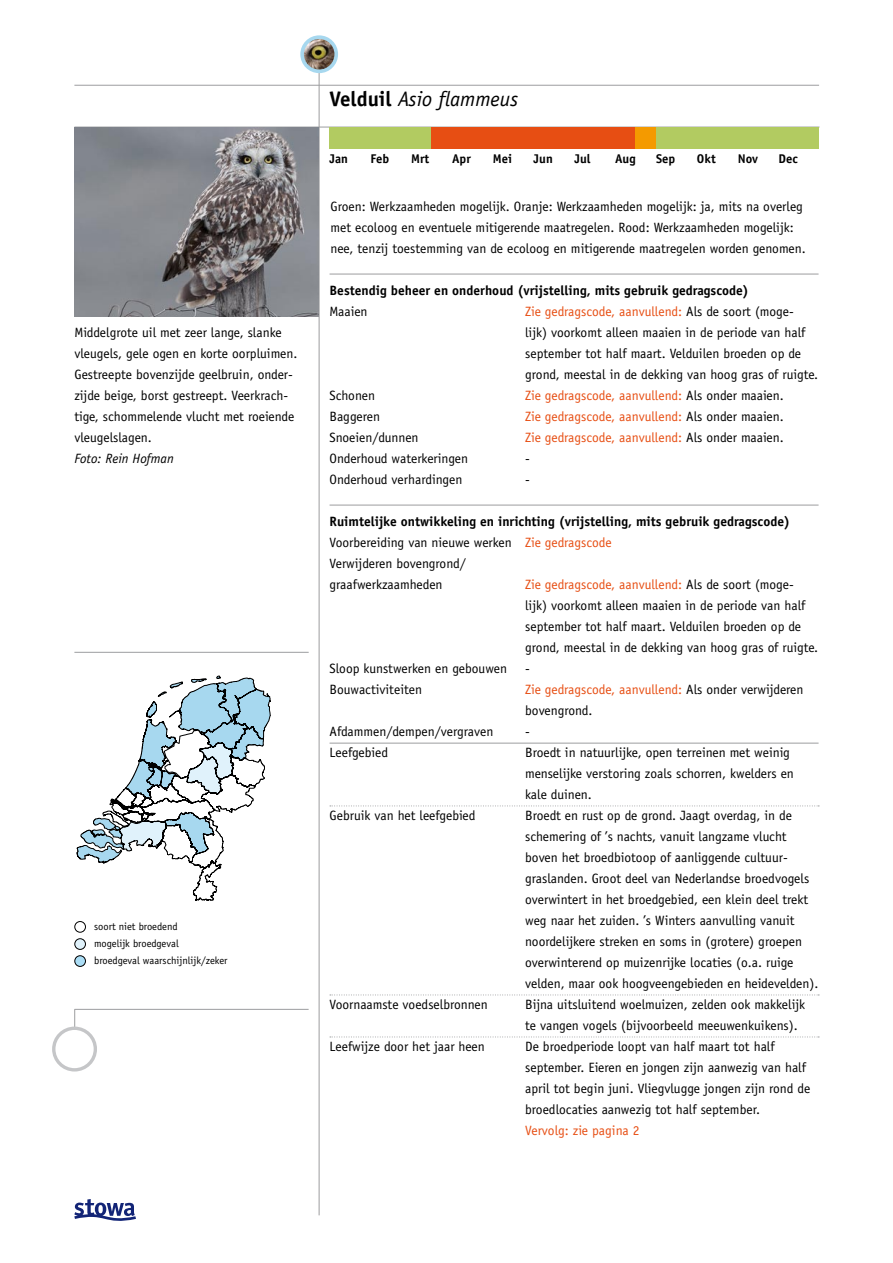
<style>
.page{position:relative;width:893px;height:1263px;background:#fff}
.page>*{position:absolute;margin:0;border:0;box-sizing:border-box;transform-origin:0 0}
.t1{font:italic 21px "Officina Sans";color:#000}
.t2{font:13.5px/21px "Officina Sans";color:#000}
.t3{font:700 13.5px/21px "Officina Sans";color:#000}
.t4{font:13.5px "Officina Sans";color:#e74e13}
.t5{font:italic 13.5px "Officina Sans";color:#000}
.t6{font:700 12.6px "Officina Sans";color:#000}
.t7{font:10.5px/17px "Officina Sans";color:#000}
.s1{font-weight:700;font-style:normal}
.s2{color:#e74e13}
.s3{color:#000}
.s4{font-weight:400}
.s5{font-weight:400;color:#e74e13}
</style>
<div class="page">
<svg style="left:74px;top:1009px;width:1px;height:17px"></svg>
<hr style="left:75px;top:1009px;width:234px;height:1px;background:#9c9d9f">
<hr style="left:74px;top:85px;width:745px;height:1px;background:#9c9d9f">
<hr style="left:319px;top:70px;width:1px;height:1145px;background:#9c9d9f">
<hr style="left:74px;top:127px;width:745px;height:1px;background:#9c9d9f">
<hr style="left:74px;top:652px;width:235px;height:1px;background:#9c9d9f">
<img style="left:303px;top:38px;width:33px;height:33px;border-radius:50%">
<div style="left:300px;top:35px;width:38px;height:38px;border:4px solid #a7d8ef;border-radius:50%"></div>
<div style="left:52px;top:1026px;width:45px;height:45px;border:3px solid #c5c6c8;border-radius:50%"></div>
<hr style="left:330px;top:274px;width:489px;height:1px;background:#9c9d9f">
<hr style="left:330px;top:505px;width:489px;height:1px;background:#9c9d9f">
<hr style="left:330px;top:743px;width:489px;height:1px;background:#9c9d9f">
<svg style="left:330px;top:805px;width:489px;height:1px"></svg>
<svg style="left:330px;top:994px;width:489px;height:1px"></svg>
<svg style="left:330px;top:1036px;width:489px;height:1px"></svg>
<svg style="left:77px;top:676px;width:194px;height:225px"></svg>
<svg style="left:74px;top:1199px;width:62px;height:22px"></svg>
<div style="left:74px;top:921px;width:12px;height:11px;border:1px solid #000;border-radius:50%"></div>
<div style="left:75px;top:939px;width:10px;height:10px;background:#e0f2fb;border-radius:50%"></div>
<div style="left:74px;top:938px;width:12px;height:12px;border:1px solid #000;border-radius:50%"></div>
<div style="left:75px;top:956px;width:10px;height:10px;background:#abddf5;border-radius:50%"></div>
<div style="left:74px;top:955px;width:12px;height:12px;border:1px solid #000;border-radius:50%"></div>
<div style="left:330px;top:127px;width:489px;height:21px;background:#b2cb61"></div>
<div style="left:432px;top:127px;width:20px;height:21px;background:#e74e13"></div>
<div style="left:452px;top:127px;width:41px;height:21px;background:#e74e13"></div>
<div style="left:493px;top:127px;width:41px;height:21px;background:#e74e13"></div>
<div style="left:534px;top:127px;width:40px;height:21px;background:#e74e13"></div>
<div style="left:574px;top:127px;width:41px;height:21px;background:#e74e13"></div>
<div style="left:615px;top:127px;width:21px;height:21px;background:#e74e13"></div>
<div style="left:636px;top:127px;width:20px;height:21px;background:#f49a00"></div>
<img style="left:74px;top:127px;width:245px;height:189px">
<p class="t2" style="left:74px;top:322px;width:225px">Middelgrote uil met zeer lange, slanke vleugels, gele ogen en korte oorpluimen.<br>Gestreepte bovenzijde geelbruin, onder&shy;zijde beige, borst gestreept. Veerkrach&shy;tige, schommelende vlucht met roeiende vleugelslagen.</p>
<p class="t5" style="left:74px;top:451px;width:101px">Foto: Rein Hofman</p>
<p class="t7" style="left:94px;top:918px;width:135px">soort niet broedend<br>mogelijk broedgeval<br>broedgeval waarschijnlijk/zeker</p>
<h1 class="t1" style="left:330px;top:87px;width:190px"><span class="s1">Velduil</span> Asio flammeus</h1>
<p class="t6" style="left:330px;top:151px;width:20px">Jan</p>
<p class="t6" style="left:370px;top:151px;width:20px">Feb</p>
<p class="t6" style="left:411px;top:151px;width:20px">Mrt</p>
<p class="t6" style="left:452px;top:151px;width:20px">Apr</p>
<p class="t6" style="left:493px;top:151px;width:21px">Mei</p>
<p class="t6" style="left:534px;top:151px;width:21px">Jun</p>
<p class="t6" style="left:574px;top:151px;width:18px">Jul</p>
<p class="t6" style="left:615px;top:151px;width:22px">Aug</p>
<p class="t6" style="left:656px;top:151px;width:21px">Sep</p>
<p class="t6" style="left:697px;top:151px;width:20px">Okt</p>
<p class="t6" style="left:738px;top:151px;width:22px">Nov</p>
<p class="t6" style="left:778px;top:151px;width:21px">Dec</p>
<p class="t2" style="left:331px;top:196px;width:477px">Groen: Werkzaamheden mogelijk. Oranje: Werkzaamheden mogelijk: ja, mits na overleg met ecoloog en eventuele mitigerende maatregelen. Rood: Werkzaamheden mogelijk: nee, tenzij toestemming van de ecoloog en mitigerende maatregelen worden genomen.</p>
<p class="t3" style="left:330px;top:280px;width:421px">Bestendig beheer en onderhoud (vrijstelling, mits gebruik gedragscode)</p>
<p class="t2" style="left:330px;top:301px;width:40px">Maaien</p>
<p class="t2" style="left:525px;top:301px;width:295px"><span class="s2">Zie gedragscode, aanvullend:</span> Als de soort (moge&shy;lijk) voorkomt alleen maaien in de periode van half september tot half maart. Velduilen broeden op de grond, meestal in de dekking van hoog gras of ruigte.</p>
<p class="t2" style="left:330px;top:385px;width:47px">Schonen</p>
<p class="t4" style="left:525px;top:388px;width:260px">Zie gedragscode, aanvullend: <span class="s3">Als onder maaien.</span></p>
<p class="t2" style="left:330px;top:406px;width:52px">Baggeren</p>
<p class="t4" style="left:525px;top:409px;width:260px">Zie gedragscode, aanvullend: <span class="s3">Als onder maaien.</span></p>
<p class="t2" style="left:330px;top:427px;width:91px">Snoeien/dunnen</p>
<p class="t4" style="left:525px;top:430px;width:260px">Zie gedragscode, aanvullend: <span class="s3">Als onder maaien.</span></p>
<p class="t2" style="left:330px;top:448px;width:140px">Onderhoud waterkeringen</p>
<p class="t2" style="left:525px;top:448px;width:6px">-</p>
<p class="t2" style="left:330px;top:469px;width:134px">Onderhoud verhardingen</p>
<p class="t2" style="left:525px;top:469px;width:6px">-</p>
<p class="t3" style="left:330px;top:511px;width:462px">Ruimtelijke ontwikkeling en inrichting (vrijstelling, mits gebruik gedragscode)<br><span class="s4">Voorbereiding van nieuwe werken</span> <span class="s5">Zie gedragscode<br></span><span class="s4">Verwijderen bovengrond/<br>graafwerkzaamheden</span></p>
<p class="t2" style="left:525px;top:574px;width:295px"><span class="s2">Zie gedragscode, aanvullend:</span> Als de soort (moge&shy;lijk) voorkomt alleen maaien in de periode van half september tot half maart. Velduilen broeden op de grond, meestal in de dekking van hoog gras of ruigte.</p>
<p class="t2" style="left:330px;top:658px;width:179px">Sloop kunstwerken en gebouwen</p>
<p class="t2" style="left:525px;top:658px;width:6px">-</p>
<p class="t2" style="left:330px;top:679px;width:94px">Bouwactiviteiten</p>
<p class="t2" style="left:525px;top:679px;width:280px"><span class="s2">Zie gedragscode, aanvullend:</span> Als onder verwijderen bovengrond.</p>
<p class="t2" style="left:330px;top:721px;width:165px">Afdammen/dempen/vergraven</p>
<p class="t2" style="left:525px;top:721px;width:6px">-</p>
<p class="t2" style="left:330px;top:742px;width:60px">Leefgebied</p>
<p class="t2" style="left:525px;top:742px;width:270px">Broedt in natuurlijke, open terreinen met weinig menselijke verstoring zoals schorren, kwelders en kale duinen.</p>
<p class="t2" style="left:330px;top:805px;width:148px">Gebruik van het leefgebied</p>
<p class="t2" style="left:525px;top:805px;width:295px">Broedt en rust op de grond. Jaagt overdag, in de schemering of ’s nachts, vanuit langzame vlucht boven het broedbiotoop of aanliggende cultuur&shy;graslanden. Groot deel van Nederlandse broedvogels overwintert in het broedgebied, een klein deel trekt weg naar het zuiden. ’s Winters aanvulling vanuit noordelijkere streken en soms in (grotere) groepen overwinterend op muizenrijke locaties (o.a. ruige velden, maar ook hoogveengebieden en heidevelden).</p>
<p class="t2" style="left:330px;top:994px;width:160px">Voornaamste voedselbronnen</p>
<p class="t2" style="left:525px;top:994px;width:282px">Bijna uitsluitend woelmuizen, zelden ook makkelijk te vangen vogels (bijvoorbeeld meeuwenkuikens).</p>
<p class="t2" style="left:330px;top:1036px;width:157px">Leefwijze door het jaar heen</p>
<p class="t2" style="left:525px;top:1036px;width:287px">De broedperiode loopt van half maart tot half september. Eieren en jongen zijn aanwezig van half april tot begin juni. Vliegvlugge jongen zijn rond de broedlocaties aanwezig tot half september.</p>
<p class="t4" style="left:525px;top:1123px;width:116px">Vervolg: zie pagina 2</p>
</div>
